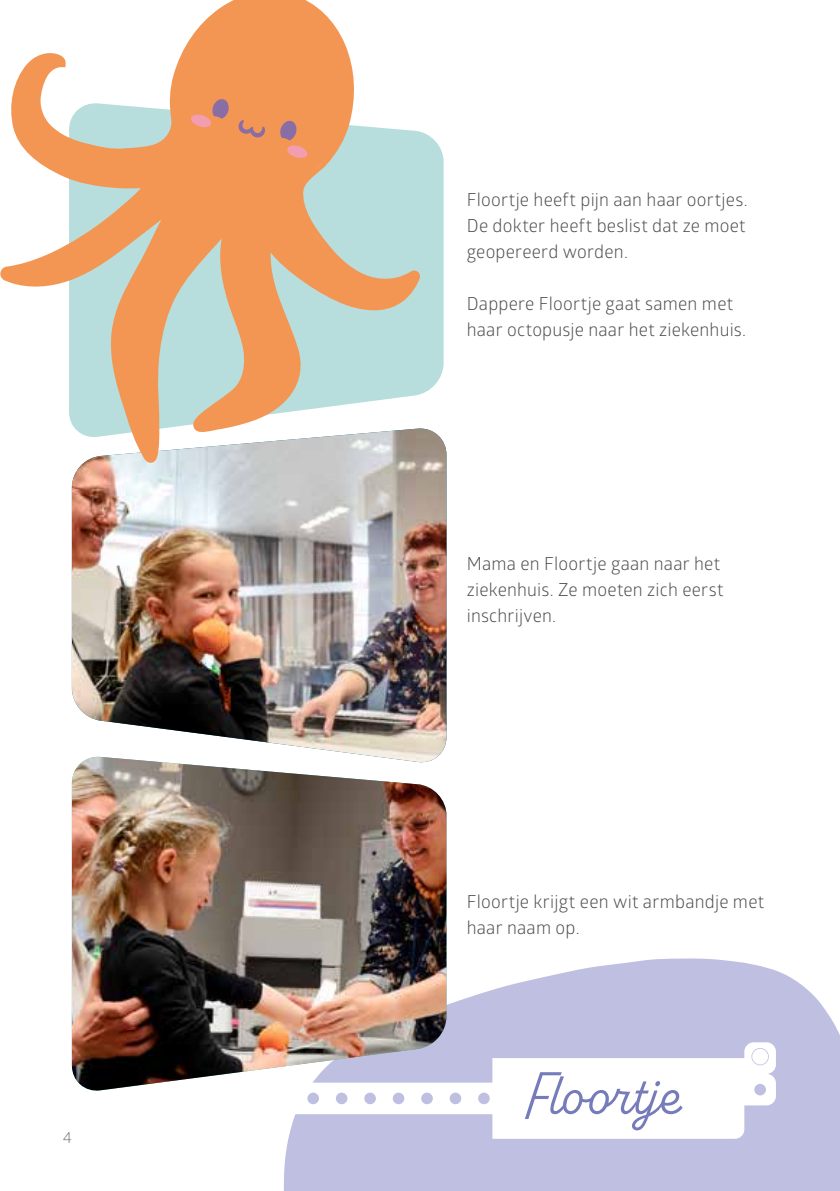
<style>
.page{position:relative;width:840px;height:1191px;background:#fff}
.page>*{position:absolute;margin:0;border:0;box-sizing:border-box;transform-origin:0 0}
.t1{font:60px "Alkaline";letter-spacing:-.005em;color:#767bba}
.t2{font:18px/26px "Glober";letter-spacing:.01em;color:#4a4a49}
.t3{font:16px "Glober";color:#7c7b7b}
</style>
<div class="page">
<svg style="left:283px;top:958px;width:556px;height:233px;fill:#bfbfe1"></svg>
<svg style="left:283px;top:1042px;width:492px;height:96px"></svg>
<div style="left:753px;top:1059px;width:12px;height:12px;background:#fff;border-radius:50%"></div>
<svg style="left:751px;top:1048px;width:17px;height:17px"></svg>
<div style="left:420px;top:132px;width:23px;height:262px;background:#b7dedd"></div>
<img style="left:72px;top:428px;width:374px;height:327px">
<img style="left:72px;top:757px;width:374px;height:334px">
<svg style="left:0;top:0;width:420px;height:463px"></svg>
<svg style="left:5px;top:88px;width:410px;height:370px"></svg>
<svg style="left:190px;top:98px;width:40px;height:30px"></svg>
<svg style="left:279px;top:120px;width:46px;height:57px"></svg>
<svg style="left:238px;top:120px;width:27px;height:17px"></svg>
<p class="t3" style="left:63px;top:1125px;width:11px">4</p>
<p class="t2" style="left:466px;top:186px;width:282px;text-align:justify">Floortje heeft pijn aan haar oortjes.<br>De dokter heeft beslist dat ze moet geopereerd worden.</p>
<p class="t2" style="left:466px;top:290px;width:281px">Dappere Floortje gaat samen met haar octopusje naar het ziekenhuis.</p>
<p class="t2" style="left:466px;top:550px;width:258px">Mama en Floortje gaan naar het ziekenhuis. Ze moeten zich eerst inschrijven.</p>
<p class="t2" style="left:466px;top:888px;width:299px">Floortje krijgt een wit armbandje met haar naam op.</p>
<h1 class="t1" style="left:525px;top:1058px;width:154px">Floortje</h1>
</div>
